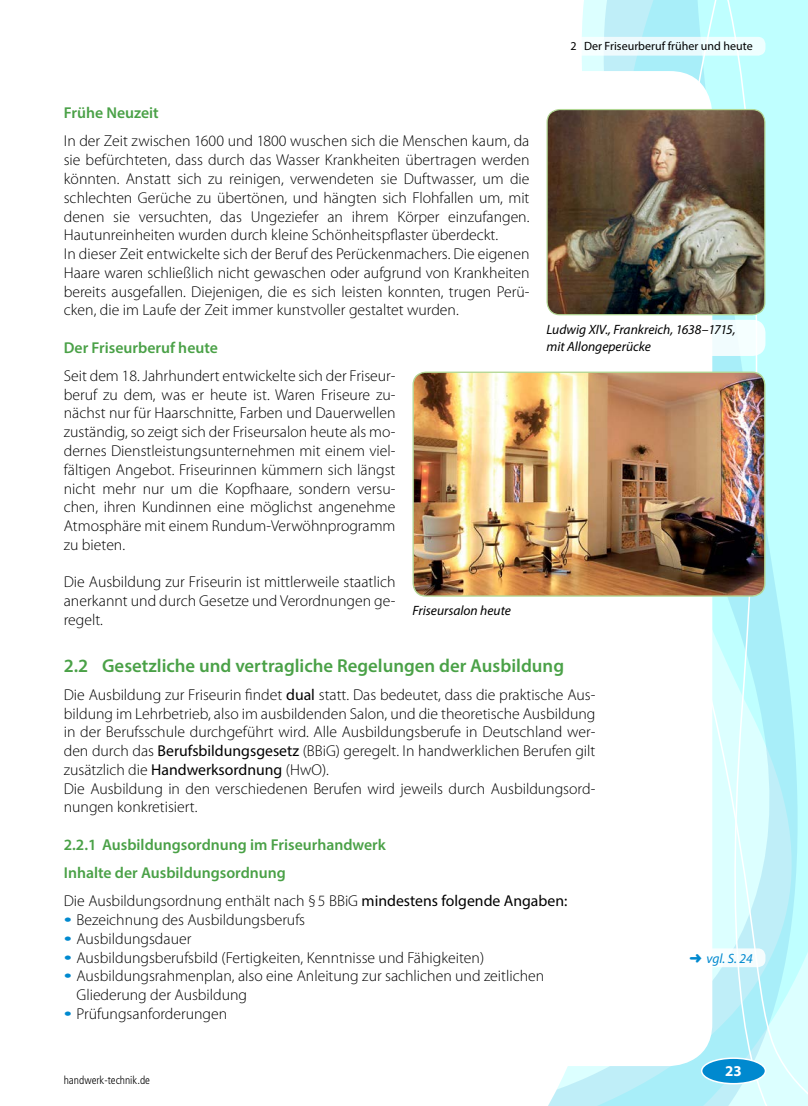
<style>
.page{position:relative;width:808px;height:1106px;background:#fff}
.page>*{position:absolute;margin:0;border:0;box-sizing:border-box;transform-origin:0 0}
.t1{font:600 18.75px "Myriad Pro";color:#4aa147}
._11_Grundtext{font:300 15.75px/18.8px "Myriad Pro";color:#000;text-align:justify}
._03a_Ueberschrift_3{font:600 15.75px "Myriad Pro";color:#4aa147}
._03b_Ueberschrift_4{font:600 15.75px "Myriad Pro";color:#4aa147}
.t2{font:700 15px "Myriad Pro";color:#fff}
._61_Bildunterschrift{font:italic 13.5px/16.5px "Myriad Pro";color:#000}
.t3{font:italic 13.5px "Myriad Pro";color:#0089cf}
.t4{font:12px "Myriad Pro";color:#000}
.t5{font:300 condensed 11.25px "Frutiger LT Std";color:#000}
.s1{font-weight:400}
.s2{font-size:24.15px;color:#0089cf}
</style>
<div class="page">
<svg style="left:548px;top:0;width:67px;height:1106px"></svg>
<svg style="left:615px;top:0;width:193px;height:1106px"></svg>
<svg style="left:422px;top:71px;width:290px;height:995px"></svg>
<div style="left:702px;top:1058px;width:63px;height:25px;background:#0089cf;border-radius:50%"></div>
<div style="left:701px;top:1057px;width:65px;height:27px;border:2px solid #fff;border-radius:50%"></div>
<div style="left:295px;top:37px;width:470px;height:19px;background:linear-gradient(to right,#fff,#ecfcfe);border-radius:8px"></div>
<div style="left:614px;top:948px;width:151px;height:19px;background:#fff;border-radius:8px"></div>
<img style="left:547px;top:110px;width:218px;height:205px">
<div style="left:546px;top:109px;width:219px;height:206px;border:1px solid #b1d793;border-radius:13px"></div>
<div style="left:550px;top:320px;width:215px;height:36px;background:#fff;border-radius:13px"></div>
<img style="left:414px;top:372px;width:351px;height:224px">
<div style="left:412px;top:371px;width:353px;height:225px;border:1px solid #b1d793;border-radius:13px"></div>
<p class="t4" style="left:570px;top:39px;width:184px">2 Der Friseurberuf früher und heute</p>
<p class="_03b_Ueberschrift_4" style="left:64px;top:103px;width:97px">Frühe Neuzeit</p>
<p class="_11_Grundtext" style="left:64px;top:132px;width:467px">In der Zeit zwischen 1600 und 1800 wuschen sich die Menschen kaum, da sie befürchteten, dass durch das Wasser Krankheiten übertragen werden könnten. Anstatt sich zu reinigen, verwendeten sie Duftwasser, um die schlechten Gerüche zu übertönen, und hängten sich Flohfallen um, mit denen sie versuchten, das Ungeziefer an ihrem Körper einzufangen.<br>Hautunreinheiten wurden durch kleine Schönheitspflaster überdeckt.</p>
<p class="_11_Grundtext" style="left:64px;top:245px;width:467px">In dieser Zeit entwickelte sich der Beruf des Perückenmachers. Die eigenen Haare waren schließlich nicht gewaschen oder aufgrund von Krankheiten bereits ausgefallen. Diejenigen, die es sich leisten konnten, trugen Perü&shy;cken, die im Laufe der Zeit immer kunstvoller gestaltet wurden.</p>
<p class="_03b_Ueberschrift_4" style="left:64px;top:337px;width:156px">Der Friseurberuf heute</p>
<p class="_11_Grundtext" style="left:64px;top:366px;width:333px">Seit dem 18. Jahrhundert entwickelte sich der Friseur&shy;beruf zu dem, was er heute ist. Waren Friseure zu&shy;nächst nur für Haarschnitte, Farben und Dauerwellen zuständig, so zeigt sich der Friseursalon heute als mo&shy;dernes Dienstleistungsunternehmen mit einem viel&shy;fältigen Angebot. Friseurinnen kümmern sich längst nicht mehr nur um die Kopfhaare, sondern versu&shy;chen, ihren Kundinnen eine möglichst angenehme Atmosphäre mit einem Rundum-Verwöhnprogramm zu bieten.</p>
<p class="_11_Grundtext" style="left:64px;top:573px;width:333px">Die Ausbildung zur Friseurin ist mittlerweile staatlich anerkannt und durch Gesetze und Verordnungen ge&shy;regelt.</p>
<p class="t1" style="left:64px;top:653px;width:502px">2.2 Gesetzliche und vertragliche Regelungen der Ausbildung</p>
<p class="_11_Grundtext" style="left:64px;top:685px;width:533px">Die Ausbildung zur Friseurin findet <span class="s1">dual</span> statt. Das bedeutet, dass die praktische Aus&shy;bildung im Lehrbetrieb, also im ausbildenden Salon, und die theoretische Ausbildung in der Berufsschule durchgeführt wird. Alle Ausbildungsberufe in Deutschland wer&shy;den durch das <span class="s1">Berufsbildungsgesetz</span> (BBiG) geregelt. In handwerklichen Berufen gilt zusätzlich die <span class="s1">Handwerksordnung</span> (HwO).</p>
<p class="_11_Grundtext" style="left:64px;top:779px;width:533px">Die Ausbildung in den verschiedenen Berufen wird jeweils durch Ausbildungsord&shy;nungen konkretisiert.</p>
<p class="_03a_Ueberschrift_3" style="left:64px;top:834px;width:324px">2.2.1 Ausbildungsordnung im Friseurhandwerk</p>
<p class="_03a_Ueberschrift_3" style="left:64px;top:862px;width:224px">Inhalte der Ausbildungsordnung</p>
<p class="_11_Grundtext" style="left:64px;top:891px;width:505px">Die Ausbildungsordnung enthält nach § 5 BBiG <span class="s1">mindestens folgende Angaben:</span></p>
<p class="_11_Grundtext" style="left:64px;top:910px;width:243px"><span class="s2">•</span> Bezeichnung des Ausbildungsberufs</p>
<p class="_11_Grundtext" style="left:64px;top:929px;width:129px"><span class="s2">•</span> Ausbildungsdauer</p>
<p class="_11_Grundtext" style="left:64px;top:948px;width:422px"><span class="s2">•</span> Ausbildungsberufsbild (Fertigkeiten, Kenntnisse und Fähigkeiten)</p>
<p class="_11_Grundtext" style="left:77px;top:966px;width:469px;text-indent:-13px"><span class="s2">•</span> Ausbildungsrahmenplan, also eine Anleitung zur sachlichen und zeitlichen<br>Gliederung der Ausbildung</p>
<p class="_11_Grundtext" style="left:64px;top:1004px;width:165px"><span class="s2">•</span> Prüfungsanforderungen</p>
<p class="_61_Bildunterschrift" style="left:546px;top:321px;width:190px">Ludwig XIV., Frankreich, 1638–1715, mit Allongeperücke</p>
<p class="_61_Bildunterschrift" style="left:412px;top:602px;width:100px">Friseursalon heute</p>
<p class="t3" style="left:690px;top:949px;width:65px">➜ vgl. S. 24</p>
<p class="t5" style="left:64px;top:1074px;width:88px">handwerk-technik.de</p>
<p class="t2" style="left:725px;top:1060px;width:18px">23</p>
</div>
